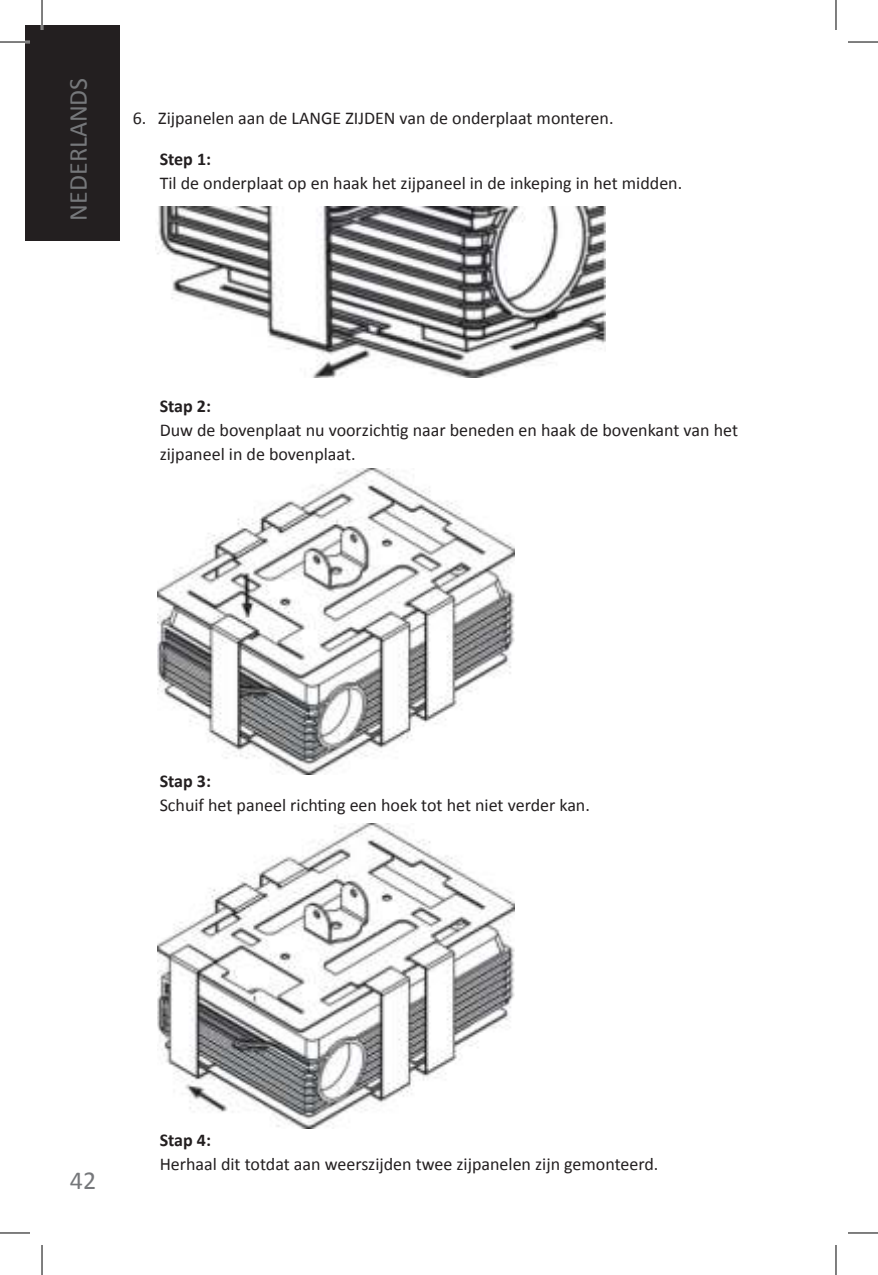
<style>
.page{position:relative;width:878px;height:1275px;background:#fff}
.page>*{position:absolute;margin:0;border:0;box-sizing:border-box;transform-origin:0 0}
.t1{font:26px "Calibri";color:#76787b}
.t2{font:18px/24px "Calibri";color:#231f20}
.t3{font:700 18px "Calibri";color:#231f20}
</style>
<div class="page">
<img style="left:155px;top:206px;width:450px;height:172px">
<img style="left:157px;top:469px;width:357px;height:305px">
<img style="left:157px;top:823px;width:357px;height:305px">
<div style="left:25px;top:25px;width:95px;height:215px;background:#231f20"></div>
<hr style="left:0;top:41px;width:30px;height:2px;background:#fff">
<hr style="left:41px;top:0;width:2px;height:30px;background:#fff">
<hr style="left:0;top:42px;width:30px;height:1px;background:#000">
<hr style="left:848px;top:42px;width:30px;height:1px;background:#000">
<hr style="left:0;top:1232px;width:30px;height:1px;background:#000">
<hr style="left:848px;top:1232px;width:30px;height:1px;background:#000">
<hr style="left:42px;top:0;width:1px;height:30px;background:#000">
<hr style="left:42px;top:1245px;width:1px;height:30px;background:#000">
<hr style="left:835px;top:0;width:1px;height:30px;background:#000">
<hr style="left:835px;top:1245px;width:1px;height:30px;background:#000">
<h1 class="t1" style="left:62px;top:221px;width:144px;rotate:-90deg">NEDERLANDS</h1>
<p class="t2" style="left:133px;top:105px;width:482px">6. Zijpanelen aan de LANGE ZIJDEN van de onderplaat monteren.</p>
<p class="t3" style="left:160px;top:147px;width:53px">Step 1:</p>
<p class="t2" style="left:160px;top:170px;width:524px">Til de onderplaat op en haak het zijpaneel in de inkeping in het midden.</p>
<p class="t3" style="left:160px;top:395px;width:53px">Stap 2:</p>
<p class="t2" style="left:160px;top:417px;width:580px">Duw de bovenplaat nu voorzichtig naar beneden en haak de bovenkant van het zijpaneel in de bovenplaat.</p>
<p class="t3" style="left:160px;top:770px;width:53px">Stap 3:</p>
<p class="t2" style="left:160px;top:792px;width:432px">Schuif het paneel richting een hoek tot het niet verder kan.</p>
<h1 class="t1" style="left:70px;top:1164px;width:28px">42</h1>
<p class="t3" style="left:160px;top:1128px;width:53px">Stap 4:</p>
<p class="t2" style="left:160px;top:1151px;width:500px">Herhaal dit totdat aan weerszijden twee zijpanelen zijn gemonteerd.</p>
</div>
